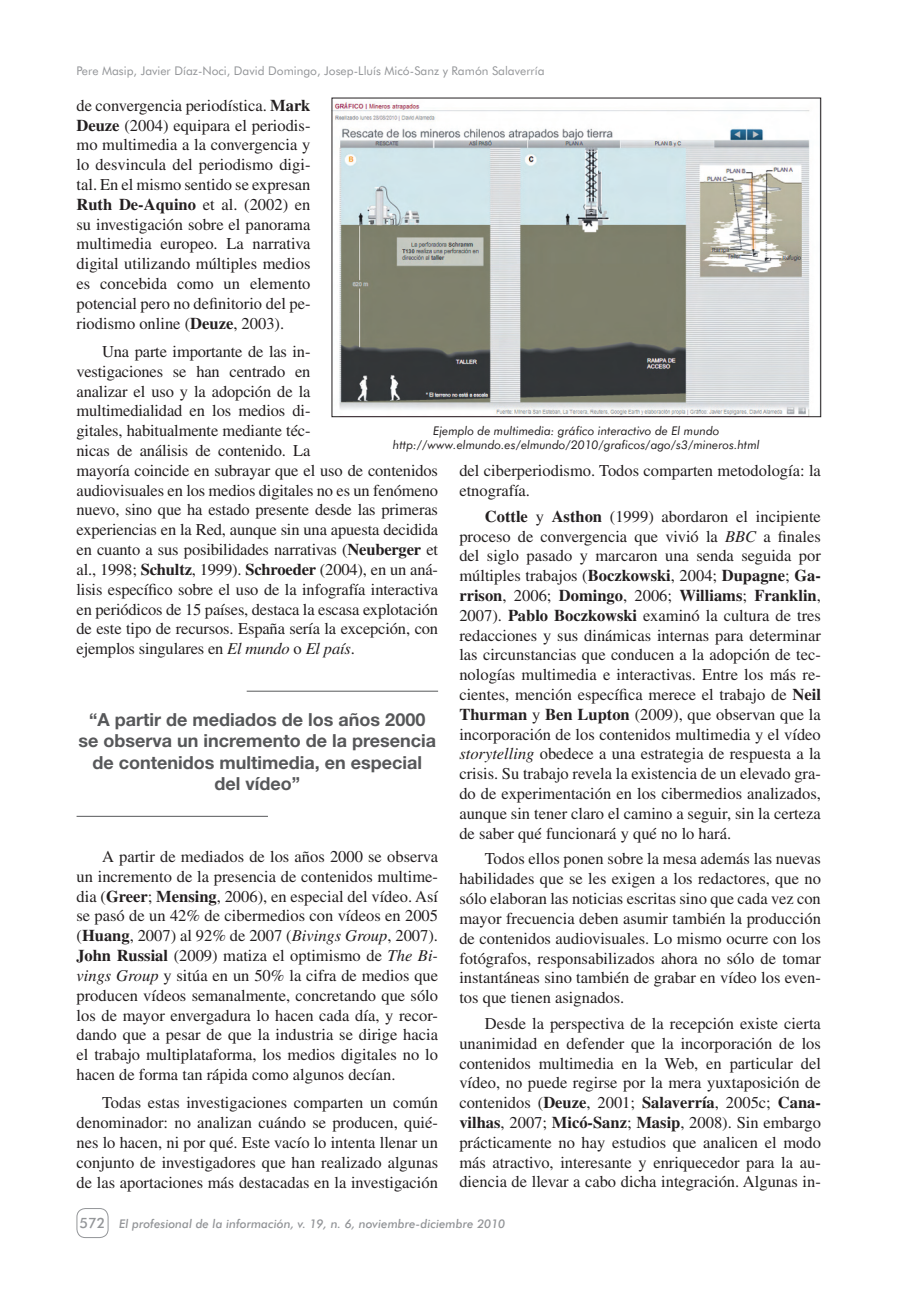
<style>
.page{position:relative;width:906px;height:1289px;background:#fff}
.page>*{position:absolute;margin:0;border:0;box-sizing:border-box;transform-origin:0 0}
.t1{font:700 18px/21.6px "Helvetica Neue";color:#57585a;text-align:center}
.t2{font:16.5px/19.8px "Times";letter-spacing:-.01em;color:#231f20;text-align:justify}
.t3{font:500 14.25px "Futura BT";color:#939598}
.t4{font:italic 12px/14.4px "Futura BT";color:#231f20;text-align:center}
.t5{font:12px "Futura BT";color:#939598}
.t6{font:italic 500 12px "Futura BT";color:#939598}
.s1{font-weight:700}
.s2{font-style:italic}
</style>
<div class="page">
<div style="left:77px;top:1208px;width:31px;height:29px;border:1px solid #939598;border-radius:9px"></div>
<img style="left:334px;top:102px;width:476px;height:313px">
<div style="left:332px;top:98px;width:489px;height:319px;border:1px solid #231f20"></div>
<hr style="left:247px;top:690px;width:191px;height:1px;background:#57585a">
<hr style="left:77px;top:816px;width:191px;height:1px;background:#57585a">
<p class="t5" style="left:77px;top:64px;width:469px">Pere Masip, Javier Díaz-Noci, David Domingo, Josep-Lluís Micó-Sanz y Ramón Salaverría</p>
<p class="t2" style="left:77px;top:95px;width:235px">de convergencia periodística. <span class="s1">Mark Deuze</span> (2004) equipara el periodis&shy;mo multimedia a la convergencia y lo desvincula del periodismo digi&shy;tal. En el mismo sentido se expresan <span class="s1">Ruth De-Aquino</span> et al. (2002) en su investigación sobre el panorama multimedia europeo. La narrativa digital utilizando múltiples medios es concebida como un elemento potencial pero no definitorio del pe&shy;riodismo online (<span class="s1">Deuze</span>, 2003).</p>
<p class="t2" style="left:77px;top:341px;width:363px;text-align:left;text-indent:26px">Una parte importante de las in-<br>vestigaciones se han centrado en<br>analizar el uso y la adopción de la<br>multimedialidad en los medios di-<br>gitales, habitualmente mediante téc-<br>nicas de análisis de contenido. La<br>mayoría coincide en subrayar que el uso de contenidos audiovisuales en los medios digitales no es un fenómeno nuevo, sino que ha estado presente desde las primeras experiencias en la Red, aunque sin una apuesta decidida en cuanto a sus posibilidades narrativas (<span class="s1">Neuberger</span> et al., 1998; <span class="s1">Schultz</span>, 1999). <span class="s1">Schroeder</span> (2004), en un aná&shy;lisis específico sobre el uso de la infografía interactiva en periódicos de 15 países, destaca la escasa explotación de este tipo de recursos. España sería la excepción, con ejemplos singulares en <span class="s2">El mundo</span> o <span class="s2">El país</span>.</p>
<p class="t4" style="left:393px;top:423px;width:368px">Ejemplo de multimedia: gráfico interactivo de El mundo http://www.elmundo.es/elmundo/2010/graficos/ago/s3/mineros.html</p>
<p class="t2" style="left:459px;top:460px;width:363px">del ciberperiodismo. Todos comparten metodología: la etnografía.</p>
<p class="t2" style="left:459px;top:506px;width:363px;text-indent:26px"><span class="s1">Cottle</span> y <span class="s1">Asthon</span> (1999) abordaron el incipiente proceso de convergencia que vivió la <span class="s2">BBC</span> a finales del siglo pasado y marcaron una senda seguida por múltiples trabajos (<span class="s1">Boczkowski</span>, 2004; <span class="s1">Dupagne</span>; <span class="s1">Ga&shy;rrison</span>, 2006; <span class="s1">Domingo</span>, 2006; <span class="s1">Williams</span>; <span class="s1">Franklin</span>, 2007). <span class="s1">Pablo Boczkowski</span> examinó la cultura de tres redacciones y sus dinámicas internas para determinar las circunstancias que conducen a la adopción de tec&shy;nologías multimedia e interactivas. Entre los más re&shy;cientes, mención específica merece el trabajo de <span class="s1">Neil Thurman</span> y <span class="s1">Ben Lupton</span> (2009), que observan que la incorporación de los contenidos multimedia y el vídeo <span class="s2">storytelling</span> obedece a una estrategia de respuesta a la crisis. Su trabajo revela la existencia de un elevado gra&shy;do de experimentación en los cibermedios analizados, aunque sin tener claro el camino a seguir, sin la certeza de saber qué funcionará y qué no lo hará.</p>
<p class="t2" style="left:459px;top:849px;width:363px;text-indent:26px">Todos ellos ponen sobre la mesa además las nuevas habilidades que se les exigen a los redactores, que no sólo elaboran las noticias escritas sino que cada vez con mayor frecuencia deben asumir también la producción de contenidos audiovisuales. Lo mismo ocurre con los fotógrafos, responsabilizados ahora no sólo de tomar instantáneas sino también de grabar en vídeo los even&shy;tos que tienen asignados.</p>
<p class="t2" style="left:459px;top:1013px;width:363px;text-indent:26px">Desde la perspectiva de la recepción existe cierta unanimidad en defender que la incorporación de los contenidos multimedia en la Web, en particular del vídeo, no puede regirse por la mera yuxtaposición de contenidos (<span class="s1">Deuze</span>, 2001; <span class="s1">Salaverría</span>, 2005c; <span class="s1">Cana&shy;vilhas</span>, 2007; <span class="s1">Micó-Sanz</span>; <span class="s1">Masip</span>, 2008). Sin embargo prácticamente no hay estudios que analicen el modo más atractivo, interesante y enriquecedor para la au&shy;diencia de llevar a cabo dicha integración. Algunas in-</p>
<p class="t1" style="left:78px;top:708px;width:359px">“A partir de mediados de los años 2000 se observa un incremento de la presencia de contenidos multimedia, en especial del vídeo”</p>
<p class="t2" style="left:77px;top:846px;width:363px;text-indent:26px">A partir de mediados de los años 2000 se observa un incremento de la presencia de contenidos multime&shy;dia (<span class="s1">Greer</span>; <span class="s1">Mensing</span>, 2006), en especial del vídeo. Así se pasó de un 42% de cibermedios con vídeos en 2005 (<span class="s1">Huang</span>, 2007) al 92% de 2007 (<span class="s2">Bivings Group</span>, 2007).<br><span class="s1">John Russial</span> (2009) matiza el optimismo de <span class="s2">The Bi&shy;vings Group</span> y sitúa en un 50% la cifra de medios que producen vídeos semanalmente, concretando que sólo los de mayor envergadura lo hacen cada día, y recor&shy;dando que a pesar de que la industria se dirige hacia el trabajo multiplataforma, los medios digitales no lo hacen de forma tan rápida como algunos decían.</p>
<p class="t2" style="left:77px;top:1092px;width:363px;text-indent:26px">Todas estas investigaciones comparten un común denominador: no analizan cuándo se producen, quié&shy;nes lo hacen, ni por qué. Este vacío lo intenta llenar un conjunto de investigadores que han realizado algunas de las aportaciones más destacadas en la investigación</p>
<p class="t3" style="left:80px;top:1214px;width:27px">572</p>
<p class="t6" style="left:119px;top:1216px;width:388px">El profesional de la información, v. 19, n. 6, noviembre-diciembre 2010</p>
</div>
